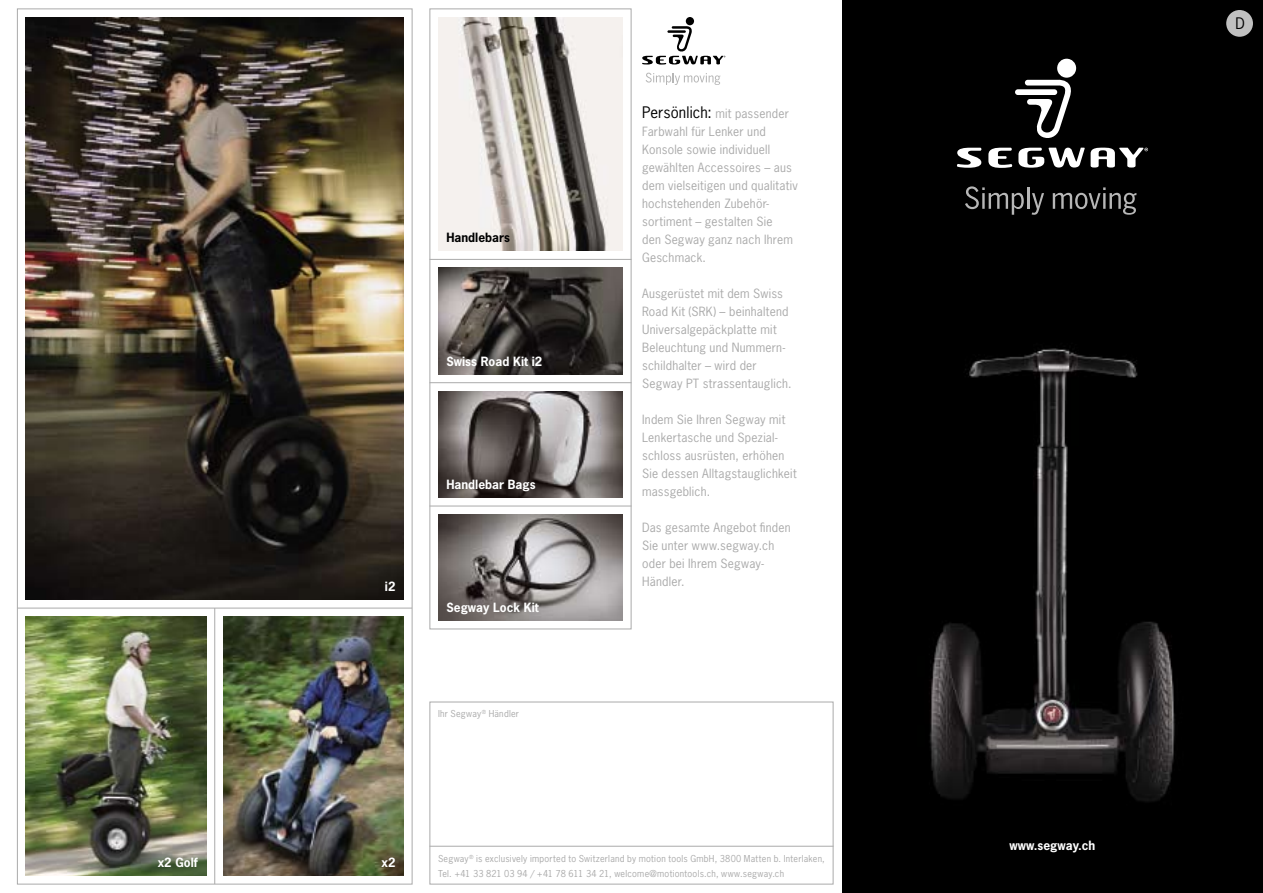
<style>
.page{position:relative;width:1263px;height:893px;background:#fff}
.page>*{position:absolute;margin:0;border:0;box-sizing:border-box;transform-origin:0 0}
.t1{font:15px "News Gothic Std";color:#000}
.t2{font:12px/18px "News Gothic Std";letter-spacing:.02em;color:#aaa}
.t3{font:700 12px "News Gothic Std";color:#fff}
.t4{font:700 12px "News Gothic Std";color:#000}
.t5{font:9px/15px "News Gothic Std";letter-spacing:.025em;color:#aaa}
.s1{font-size:15px;color:#000}
</style>
<div class="page">
<div style="left:842px;top:0;width:421px;height:893px;background:#000"></div>
<img style="left:929px;top:348px;width:246px;height:454px">
<div style="left:1015px;top:89px;width:42px;height:6px;background:#fff;border-radius:3px"></div>
<div style="left:1057px;top:59px;width:19px;height:19px;background:#fff;border-radius:50%"></div>
<svg style="left:1025px;top:80px;width:46px;height:58px"></svg>
<svg style="left:957px;top:148px;width:25px;height:20px"></svg>
<svg style="left:988px;top:148px;width:160px;height:20px"></svg>
<svg style="left:965px;top:186px;width:59px;height:29px"></svg>
<hr style="left:1027px;top:187px;width:2px;height:22px;background:#b6b6b6">
<svg style="left:1032px;top:193px;width:12px;height:22px"></svg>
<svg style="left:1053px;top:187px;width:83px;height:28px"></svg>
<div style="left:686px;top:17px;width:8px;height:8px;background:#000;border-radius:50%"></div>
<svg style="left:642px;top:26px;width:83px;height:39px"></svg>
<svg style="left:646px;top:73px;width:74px;height:12px"></svg>
<div style="left:429px;top:9px;width:202px;height:620px;border:1px solid #aaa"></div>
<hr style="left:429px;top:259px;width:202px;height:1px;background:#aaa">
<img style="left:26px;top:617px;width:180px;height:259px">
<img style="left:26px;top:17px;width:378px;height:583px">
<img style="left:223px;top:617px;width:181px;height:259px">
<img style="left:438px;top:268px;width:185px;height:106px">
<img style="left:438px;top:391px;width:185px;height:106px">
<img style="left:438px;top:514px;width:185px;height:107px">
<img style="left:438px;top:17px;width:185px;height:234px">
<div style="left:429px;top:702px;width:404px;height:182px;border:1px solid #aaa"></div>
<hr style="left:429px;top:846px;width:404px;height:1px;background:#aaa">
<hr style="left:17px;top:608px;width:395px;height:1px;background:#aaa">
<hr style="left:214px;top:608px;width:1px;height:276px;background:#aaa">
<hr style="left:429px;top:382px;width:202px;height:1px;background:#aaa">
<hr style="left:429px;top:506px;width:202px;height:1px;background:#aaa">
<div style="left:1225px;top:9px;width:29px;height:29px;background:#c0c0c0;border-radius:50%"></div>
<div style="left:1225px;top:9px;width:29px;height:29px;border:2px solid #000;border-radius:50%"></div>
<p class="t4" style="left:446px;top:230px;width:65px">Handlebars</p>
<p class="t3" style="left:446px;top:353px;width:97px">Swiss Road Kit i2</p>
<p class="t3" style="left:385px;top:579px;width:12px">i2</p>
<p class="t3" style="left:446px;top:476px;width:91px">Handlebar Bags</p>
<p class="t3" style="left:446px;top:600px;width:94px">Segway Lock Kit</p>
<p class="t5" style="left:438px;top:706px;width:83px">Ihr Segway<sup>®</sup> Händler</p>
<p class="t2" style="left:642px;top:104px;width:157px"><span class="s1">Persönlich:</span> mit passender<br>Farbwahl für Lenker und<br>Konsole sowie individuell gewählten Accessoires – aus dem vielseitigen und qualitativ hochstehenden Zubehör&shy;sortiment – gestalten Sie<br>den Segway ganz nach Ihrem<br>Geschmack.</p>
<p class="t2" style="left:642px;top:284px;width:151px">Ausgerüstet mit dem Swiss<br>Road Kit (SRK) – beinhaltend<br>Universalgepäckplatte mit<br>Beleuchtung und Nummern&shy;schildhalter – wird der<br>Segway PT strassentauglich.</p>
<p class="t2" style="left:642px;top:410px;width:156px">Indem Sie Ihren Segway mit<br>Lenkertasche und Spezial&shy;schloss ausrüsten, erhöhen<br>Sie dessen Alltagstauglichkeit massgeblich.</p>
<p class="t2" style="left:642px;top:518px;width:150px">Das gesamte Angebot finden<br>Sie unter www.segway.ch oder bei Ihrem Segway-<br>Händler.</p>
<p class="t3" style="left:158px;top:855px;width:41px">x2 Golf</p>
<p class="t3" style="left:381px;top:855px;width:15px">x2</p>
<p class="t5" style="left:438px;top:851px;width:388px">Segway<sup>®</sup> is exclusively imported to Switzerland by motion tools GmbH, 3800 Matten b. Interlaken,<br>Tel. +41 33 821 03 94 / +41 78 611 34 21, welcome@motiontools.ch, www.segway.ch</p>
<p class="t1" style="left:1235px;top:14px;width:11px">D</p>
<p class="t3" style="left:1009px;top:838px;width:87px">www.segway.ch</p>
</div>
